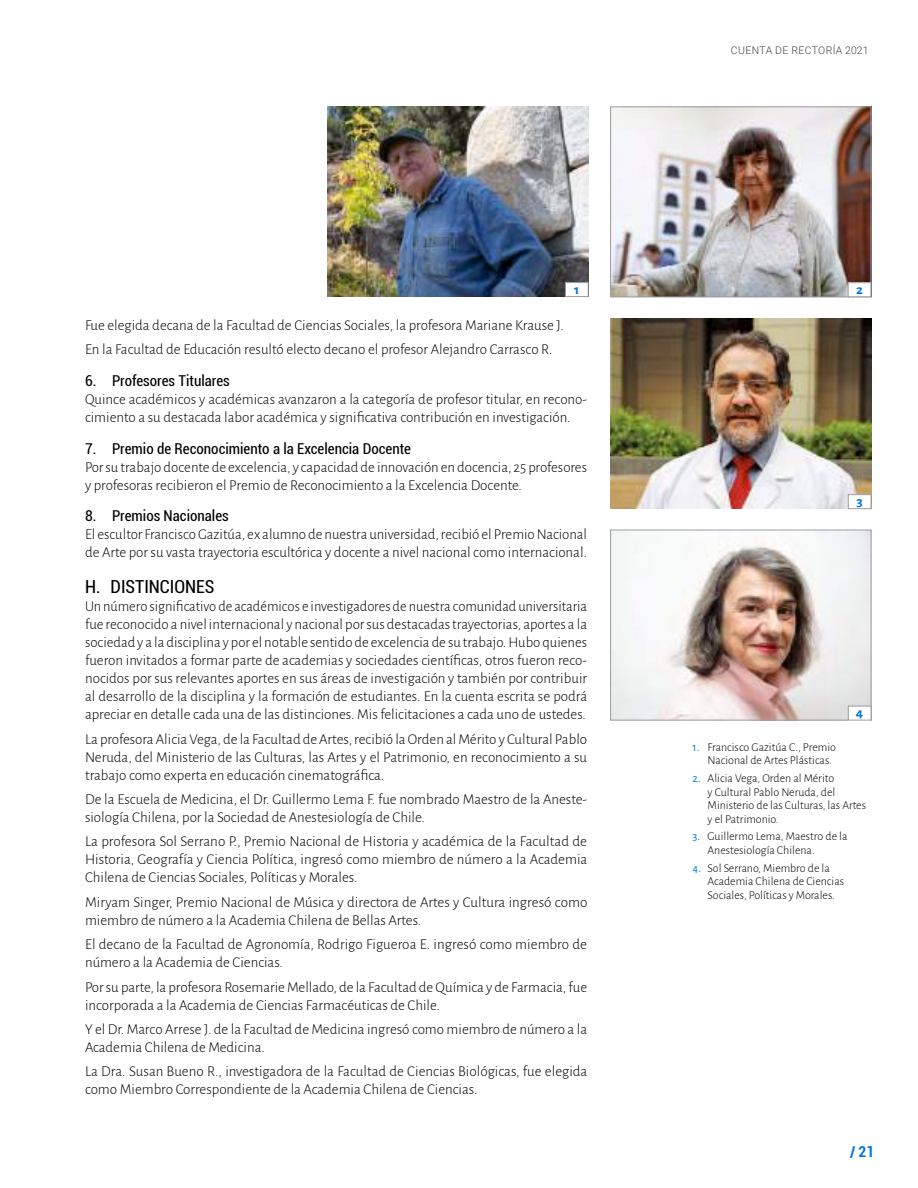
<style>
.page{position:relative;width:918px;height:1188px;background:#fff}
.page>*{position:absolute;margin:0;border:0;box-sizing:border-box;transform-origin:0 0}
.t1{font:condensed 18px "Roboto";color:#000}
.t2{font:300 15px/18px "Alegreya Sans";color:#000}
.t3{font:condensed 15px "Roboto";color:#000}
.t4{font:700 condensed 15px "Roboto";color:#0076e2}
.t5{font:700 13.5px "Alegreya Sans";color:#0076e2;scale:1.09 1}
.t6{font:300 12px/13.5px "Alegreya Sans";color:#000}
.t7{font:300 10.5px "Roboto";letter-spacing:.035em;color:#434141}
.s1{font-weight:400;color:#0076e2}
</style>
<div class="page">
<img style="left:611px;top:318px;width:260px;height:190px">
<img style="left:328px;top:106px;width:260px;height:191px">
<div style="left:565px;top:283px;width:23px;height:14px;background:#fff"></div>
<div style="left:565px;top:282px;width:23px;height:15px;border:1px solid #9c9a9f"></div>
<img style="left:612px;top:532px;width:257px;height:186px">
<div style="left:610px;top:530px;width:261px;height:190px;border:1px solid #9c9a9f"></div>
<div style="left:848px;top:706px;width:23px;height:14px;background:#fff"></div>
<div style="left:848px;top:706px;width:23px;height:14px;border:1px solid #9c9a9f"></div>
<img style="left:612px;top:109px;width:257px;height:186px">
<div style="left:610px;top:107px;width:261px;height:190px;border:1px solid #9c9a9f"></div>
<div style="left:848px;top:283px;width:23px;height:14px;background:#fff"></div>
<div style="left:848px;top:283px;width:23px;height:14px;border:1px solid #9c9a9f"></div>
<div style="left:848px;top:495px;width:23px;height:14px;background:#fff"></div>
<div style="left:848px;top:494px;width:23px;height:15px;border:1px solid #9c9a9f"></div>
<p class="t5" style="left:574px;top:279px;width:6px">1</p>
<p class="t2" style="left:85px;top:313px;width:480px;line-height:24.3px">Fue elegida decana de la Facultad de Ciencias Sociales, la profesora Mariane Krause J.<br>En la Facultad de Educación resultó electo decano el profesor Alejandro Carrasco R.</p>
<p class="t3" style="left:85px;top:370px;width:146px">6. Profesores Titulares</p>
<p class="t2" style="left:85px;top:390px;width:504px">Quince académicos y académicas avanzaron a la categoría de profesor titular, en recono&shy;cimiento a su destacada labor académica y significativa contribución en investigación.</p>
<p class="t3" style="left:85px;top:438px;width:328px">7. Premio de Reconocimiento a la Excelencia Docente</p>
<p class="t2" style="left:85px;top:457px;width:504px">Por su trabajo docente de excelencia, y capacidad de innovación en docencia, 25 profesores y profesoras recibieron el Premio de Reconocimiento a la Excelencia Docente.</p>
<p class="t3" style="left:85px;top:506px;width:145px">8. Premios Nacionales</p>
<p class="t2" style="left:85px;top:525px;width:504px">El escultor Francisco Gazitúa, ex alumno de nuestra universidad, recibió el Premio Nacional de Arte por su vasta trayectoria escultórica y docente a nivel nacional como internacional.</p>
<p class="t1" style="left:85px;top:574px;width:131px">H. DISTINCIONES</p>
<p class="t2" style="left:85px;top:597px;width:504px;text-align:justify">Un número significativo de académicos e investigadores de nuestra comunidad universitaria fue reconocido a nivel internacional y nacional por sus destacadas trayectorias, aportes a la sociedad y a la disciplina y por el notable sentido de excelencia de su trabajo. Hubo quienes fueron invitados a formar parte de academias y sociedades científicas, otros fueron reco&shy;nocidos por sus relevantes aportes en sus áreas de investigación y también por contribuir al desarrollo de la disciplina y la formación de estudiantes. En la cuenta escrita se podrá apreciar en detalle cada una de las distinciones. Mis felicitaciones a cada uno de ustedes.</p>
<p class="t2" style="left:85px;top:729px;width:504px;text-align:justify">La profesora Alicia Vega, de la Facultad de Artes, recibió la Orden al Mérito y Cultural Pablo Neruda, del Ministerio de las Culturas, las Artes y el Patrimonio, en reconocimiento a su trabajo como experta en educación cinematográfica.</p>
<p class="t2" style="left:85px;top:790px;width:504px">De la Escuela de Medicina, el Dr. Guillermo Lema F. fue nombrado Maestro de la Aneste&shy;siología Chilena, por la Sociedad de Anestesiología de Chile.</p>
<p class="t2" style="left:85px;top:832px;width:504px;text-align:justify">La profesora Sol Serrano P., Premio Nacional de Historia y académica de la Facultad de Historia, Geografía y Ciencia Política, ingresó como miembro de número a la Academia Chilena de Ciencias Sociales, Políticas y Morales.</p>
<p class="t2" style="left:85px;top:892px;width:504px">Miryam Singer, Premio Nacional de Música y directora de Artes y Cultura ingresó como miembro de número a la Academia Chilena de Bellas Artes.</p>
<p class="t2" style="left:85px;top:935px;width:503px">El decano de la Facultad de Agronomía, Rodrigo Figueroa E. ingresó como miembro de número a la Academia de Ciencias.</p>
<p class="t2" style="left:85px;top:977px;width:504px">Por su parte, la profesora Rosemarie Mellado, de la Facultad de Química y de Farmacia, fue incorporada a la Academia de Ciencias Farmacéuticas de Chile.</p>
<p class="t2" style="left:85px;top:1019px;width:504px">Y el Dr. Marco Arrese J. de la Facultad de Medicina ingresó como miembro de número a la<br>Academia Chilena de Medicina.</p>
<p class="t2" style="left:85px;top:1062px;width:504px">La Dra. Susan Bueno R., investigadora de la Facultad de Ciencias Biológicas, fue elegida como Miembro Correspondiente de la Academia Chilena de Ciencias.</p>
<p class="t7" style="left:731px;top:42px;width:139px">CUENTA DE RECTORÍA 2021</p>
<p class="t5" style="left:856px;top:279px;width:8px">2</p>
<p class="t5" style="left:857px;top:491px;width:7px">3</p>
<p class="t5" style="left:856px;top:703px;width:8px">4</p>
<p class="t6" style="left:708px;top:740px;width:130px;text-indent:-15px"><span class="s1">1.</span> Francisco Gazitúa C., Premio<br>Nacional de Artes Plásticas.</p>
<p class="t6" style="left:708px;top:771px;width:160px;text-indent:-15px"><span class="s1">2.</span> Alicia Vega, Orden al Mérito<br>y Cultural Pablo Neruda, del<br>Ministerio de las Culturas, las Artes y el Patrimonio.</p>
<p class="t6" style="left:708px;top:829px;width:141px;text-indent:-15px"><span class="s1">3.</span> Guillermo Lema, Maestro de la<br>Anestesiología Chilena.</p>
<p class="t6" style="left:708px;top:861px;width:138px;text-indent:-15px"><span class="s1">4.</span> Sol Serrano, Miembro de la<br>Academia Chilena de Ciencias<br>Sociales, Políticas y Morales.</p>
<p class="t4" style="left:850px;top:1141px;width:26px">/ 21</p>
</div>
